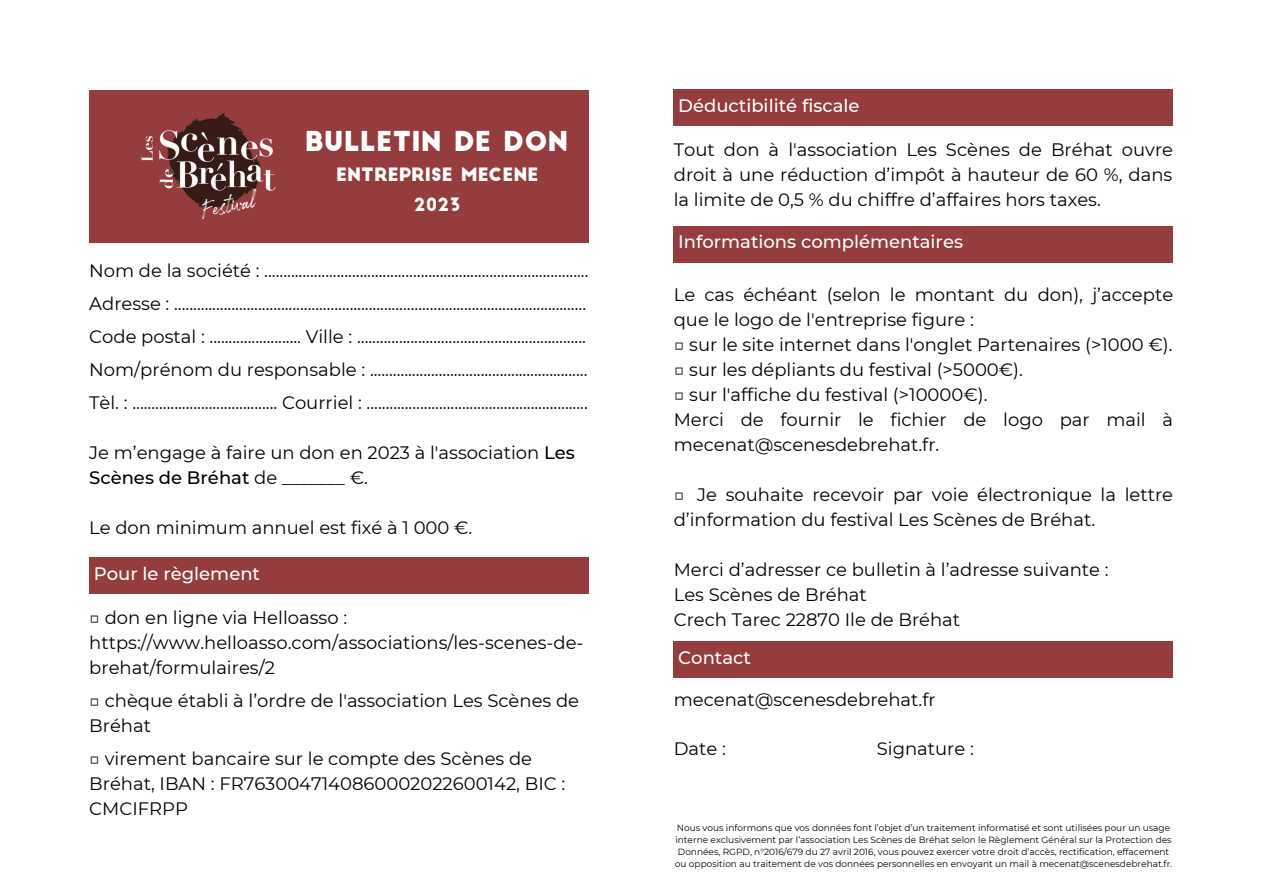
<style>
.page{position:relative;width:1263px;height:894px;background:#fff}
.page>*{position:absolute;margin:0;border:0;box-sizing:border-box;transform-origin:0 0}
.t1{font:26.7px "Big John";color:#fff}
.t2{font:24px "Rockness";color:#fff}
.t3{font:18px/25px "Montserrat";color:#000}
.t4{font:500 18px "Montserrat";color:#fff}
.t5{font:18px "Big John";color:#fff}
.t6{font:9px/12px "Montserrat";color:#000;text-align:center}
.s1{font-weight:500}
</style>
<div class="page">
<div style="left:89px;top:90px;width:499px;height:152px;background:#943c3e"></div>
<img style="left:194px;top:112px;width:42px;height:97px">
<img style="left:141px;top:119px;width:135px;height:82px">
<div style="left:89px;top:557px;width:499px;height:37px;background:#943c3e"></div>
<div style="left:674px;top:89px;width:499px;height:37px;background:#943c3e"></div>
<div style="left:674px;top:226px;width:499px;height:36px;background:#943c3e"></div>
<div style="left:674px;top:641px;width:499px;height:36px;background:#943c3e"></div>
<p class="t2" style="left:198px;top:194px;width:57px;rotate:-10deg">Festival</p>
<p class="t1" style="left:305px;top:131px;width:265px">BULLETIN DE DON</p>
<p class="t5" style="left:336px;top:168px;width:204px">ENTREPRISE MECENE</p>
<p class="t5" style="left:414px;top:197px;width:48px">2023</p>
<p class="t3" style="left:89px;top:258px;width:501px">Nom de la société : .....................................................................................</p>
<p class="t3" style="left:89px;top:291px;width:498px">Adresse : ............................................................................................................</p>
<p class="t3" style="left:89px;top:324px;width:498px">Code postal : ........................ Ville : ............................................................</p>
<p class="t3" style="left:89px;top:357px;width:500px">Nom/prénom du responsable : .........................................................</p>
<p class="t3" style="left:89px;top:390px;width:500px">Tèl. : ...................................... Courriel : ..........................................................</p>
<p class="t3" style="left:89px;top:440px;width:487px">Je m’engage à faire un don en 2023 à l'association <span class="s1">Les<br>Scènes de Bréhat</span> de _______ €.</p>
<p class="t3" style="left:89px;top:515px;width:385px">Le don minimum annuel est fixé à 1 000 €.</p>
<p class="t4" style="left:94px;top:562px;width:168px">Pour le règlement</p>
<p class="t3" style="left:89px;top:604px;width:496px">□ don en ligne via Helloasso : https://www.helloasso.com/associations/les-scenes-de&shy;brehat/formulaires/2</p>
<p class="t3" style="left:89px;top:687px;width:491px">□ chèque établi à l’ordre de l'association Les Scènes de<br>Bréhat</p>
<p class="t3" style="left:89px;top:745px;width:477px">□ virement bancaire sur le compte des Scènes de<br>Bréhat, IBAN : FR7630047140860002022600142, BIC :<br>CMCIFRPP</p>
<p class="t4" style="left:678px;top:94px;width:183px">Déductibilité fiscale</p>
<p class="t3" style="left:674px;top:137px;width:501px;text-align:justify">Tout don à l'association Les Scènes de Bréhat ouvre droit à une réduction d’impôt à hauteur de 60 %, dans la limite de 0,5 % du chiffre d’affaires hors taxes.</p>
<p class="t4" style="left:678px;top:231px;width:286px">Informations complémentaires</p>
<p class="t3" style="left:674px;top:282px;width:501px">Le cas échéant (selon le montant du don), j’accepte que le logo de l'entreprise figure :</p>
<p class="t3" style="left:674px;top:332px;width:500px">□ sur le site internet dans l'onglet Partenaires (&gt;1000 €).</p>
<p class="t3" style="left:674px;top:357px;width:351px">□ sur les dépliants du festival (&gt;5000€).</p>
<p class="t3" style="left:674px;top:382px;width:315px">□ sur l'affiche du festival (&gt;10000€).</p>
<p class="t3" style="left:674px;top:407px;width:501px">Merci de fournir le fichier de logo par mail à mecenat@scenesdebrehat.fr.</p>
<p class="t3" style="left:674px;top:481px;width:501px">□ Je souhaite recevoir par voie électronique la lettre d’information du festival Les Scènes de Bréhat.</p>
<p class="t3" style="left:674px;top:556px;width:436px">Merci d’adresser ce bulletin à l’adresse suivante :</p>
<p class="t3" style="left:674px;top:581px;width:195px">Les Scènes de Bréhat</p>
<p class="t3" style="left:674px;top:606px;width:288px">Crech Tarec 22870 Ile de Bréhat</p>
<p class="t4" style="left:678px;top:646px;width:74px">Contact</p>
<p class="t3" style="left:674px;top:686px;width:263px">mecenat@scenesdebrehat.fr</p>
<p class="t3" style="left:674px;top:735px;width:54px">Date :</p>
<p class="t3" style="left:877px;top:735px;width:99px">Signature :</p>
<p class="t6" style="left:675px;top:821px;width:499px">Nous vous informons que vos données font l’objet d’un traitement informatisé et sont utilisées pour un usage interne exclusivement par l’association Les Scènes de Bréhat selon le Règlement Général sur la Protection des Données, RGPD, n°2016/679 du 27 avril 2016, vous pouvez exercer votre droit d’accès, rectification, effacement ou opposition au traitement de vos données personnelles en envoyant un mail à mecenat@scenesdebrehat.fr.</p>
</div>
